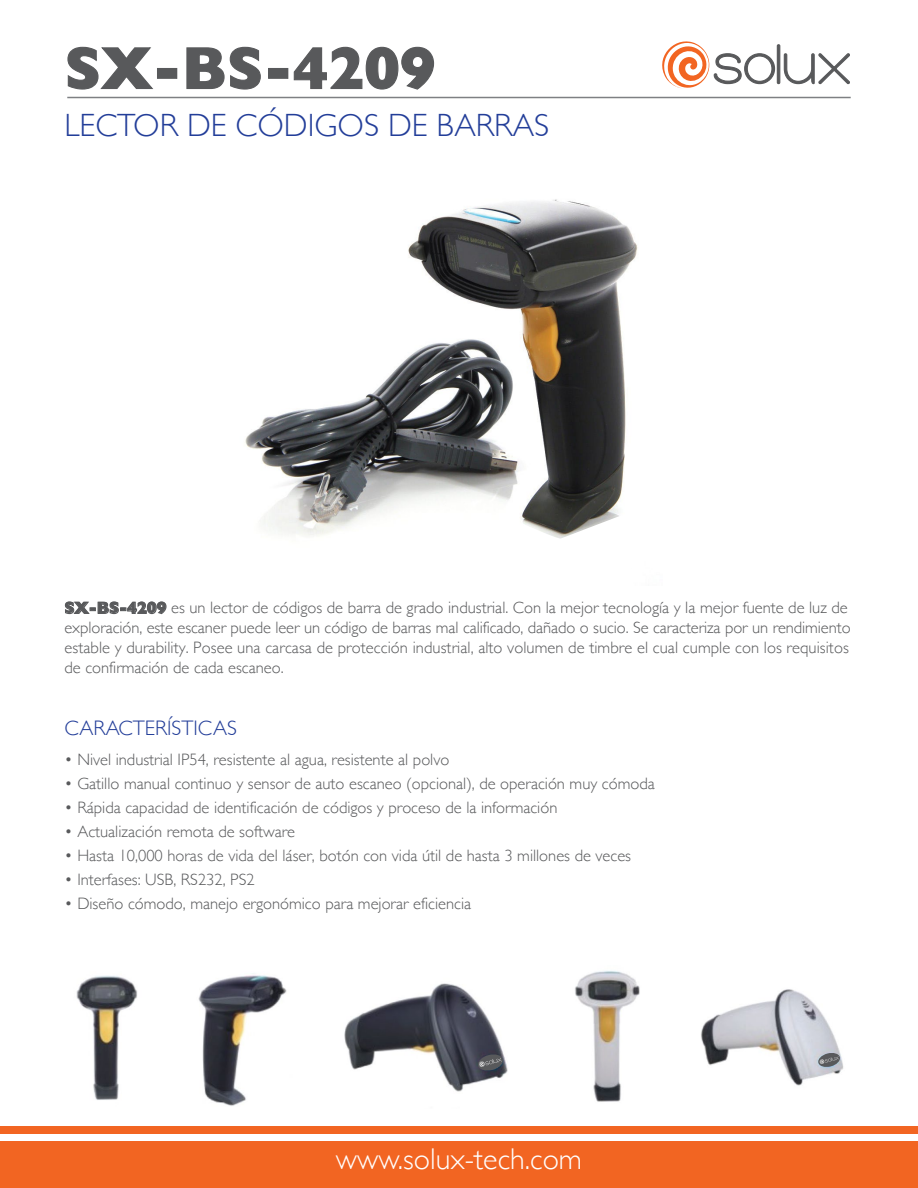
<style>
.page{position:relative;width:918px;height:1188px;background:#fff}
.page>*{position:absolute;margin:0;border:0;box-sizing:border-box;transform-origin:0 0}
.t1{font:700 60px "Gill Sans";color:#58595b}
.t2{font:300 32.25px "Gill Sans";color:#233e99}
.t3{font:300 30px "Gill Sans";color:#fff}
.t4{font:300 21px "Gill Sans";color:#233e99}
.t5{font:300 16.5px/19.8px "Gill Sans";color:#58595b}
.s1{font-weight:700}
</style>
<div class="page">
<svg style="left:662px;top:41px;width:188px;height:47px"></svg>
<svg style="left:67px;top:46px;width:86px;height:44px"></svg>
<div style="left:157px;top:68px;width:20px;height:11px;border:1px solid #58595b"></div>
<svg style="left:186px;top:46px;width:75px;height:44px"></svg>
<div style="left:268px;top:68px;width:20px;height:11px;border:1px solid #58595b"></div>
<svg style="left:293px;top:46px;width:142px;height:44px"></svg>
<hr style="left:67px;top:97px;width:784px;height:1px;background:#7e8083">
<div style="left:0;top:1126px;width:918px;height:62px;background:#f26522"></div>
<div style="left:0;top:1134px;width:918px;height:7px;background:#fff"></div>
<svg style="left:64px;top:601px;width:103px;height:14px"></svg>
<img style="left:76px;top:971px;width:768px;height:135px">
<svg style="left:477px;top:1053px;width:27px;height:19px"></svg>
<svg style="left:817px;top:1052px;width:24px;height:16px"></svg>
<img style="left:245px;top:199px;width:393px;height:337px">
<svg style="left:523px;top:514px;width:112px;height:25px"></svg>
<h1 class="t1" style="left:64px;top:21px;width:372px">SX-BS-4209</h1>
<h2 class="t2" style="left:64px;top:100px;width:486px">LECTOR DE CÓDIGOS DE BARRAS</h2>
<p class="t5" style="left:64px;top:597px;width:788px"><span class="s1">SX-BS-4209</span> es un lector de códigos de barra de grado industrial. Con la mejor tecnología y la mejor fuente de luz de exploración, este escaner puede leer un código de barras mal calificado, dañado o sucio. Se caracteriza por un rendimiento estable y durability. Posee una carcasa de protección industrial, alto volumen de timbre el cual cumple con los requisitos de confirmación de cada escaneo.</p>
<p class="t4" style="left:64px;top:711px;width:174px">CARACTERÍSTICAS</p>
<p class="t5" style="left:64px;top:749px;width:386px">• Nivel industrial IP54, resistente al agua, resistente al polvo</p>
<p class="t5" style="left:64px;top:773px;width:592px">• Gatillo manual continuo y sensor de auto escaneo (opcional), de operación muy cómoda</p>
<p class="t5" style="left:64px;top:797px;width:494px">• Rápida capacidad de identificación de códigos y proceso de la información</p>
<p class="t5" style="left:64px;top:821px;width:232px">• Actualización remota de software</p>
<p class="t5" style="left:64px;top:845px;width:568px">• Hasta 10,000 horas de vida del láser, botón con vida útil de hasta 3 millones de veces</p>
<p class="t5" style="left:64px;top:869px;width:192px">• Interfases: USB, RS232, PS2</p>
<p class="t5" style="left:64px;top:893px;width:408px">• Diseño cómodo, manejo ergonómico para mejorar eficiencia</p>
<h3 class="t3" style="left:336px;top:1136px;width:248px">www.solux-tech.com</h3>
</div>
